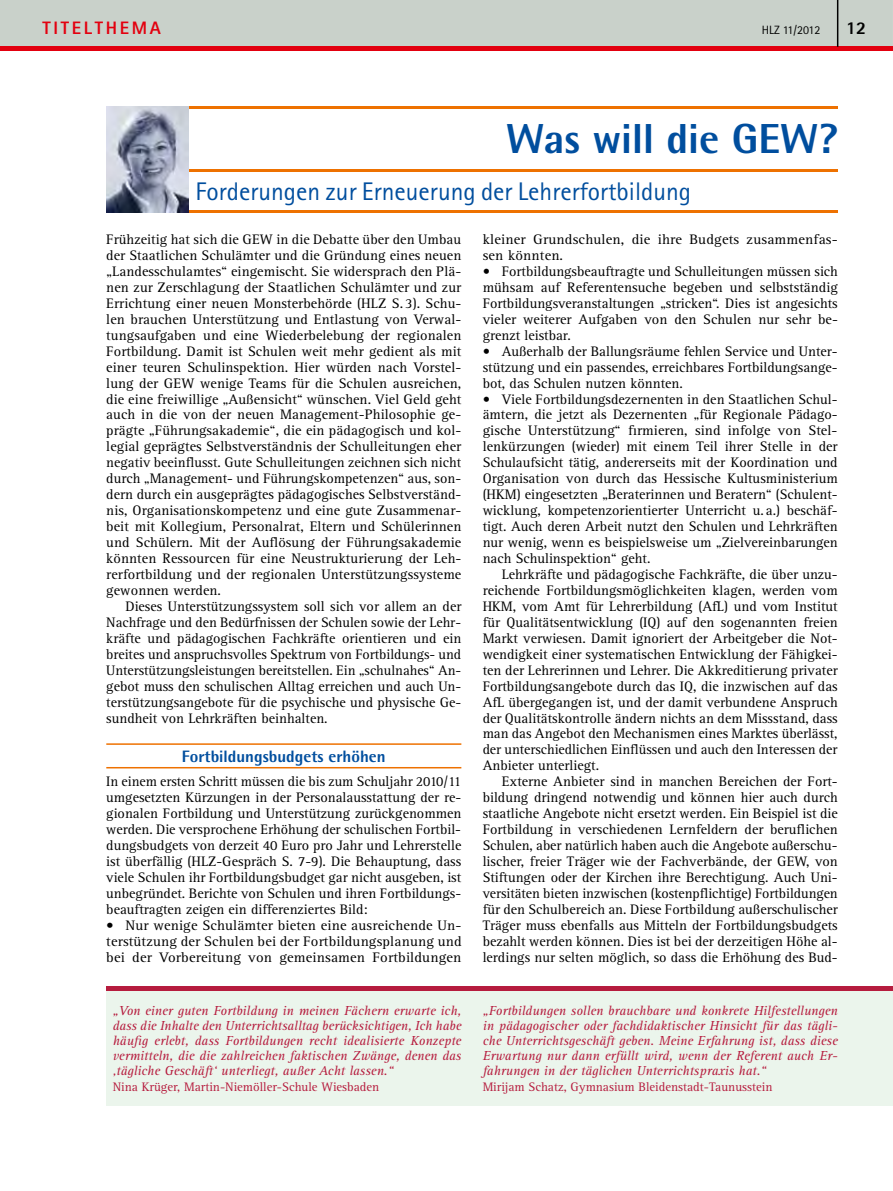
<style>
.page{position:relative;width:893px;height:1191px;background:#fff}
.page>*{position:absolute;margin:0;border:0;box-sizing:border-box;transform-origin:0 0}
.t1{font:800 42px "Rotis Semi Sans Std";color:#004e9e}
.t2{font:25.5px "Rotis Sans Serif Std";color:#004e9e}
.t3{font:800 18px "Rotis Sans Serif Std";letter-spacing:.15em;color:#e3000f}
.t4{font:800 18px "Rotis Sans Serif Std";color:#000}
.t5{font:800 16.5px "Rotis Semi Sans Std";color:#004e9e}
.t6{font:14.25px/15.9px "Rotis Serif Std";color:#000;text-align:justify}
.t7{font:14.25px/15.9px "Rotis Serif Std";color:#000;scale:1.04 1}
.t8{font:italic 13.5px/15px "Rotis Serif Std";color:#b61c3e;text-align:justify}
.t9{font:12.75px "Rotis Serif Std";color:#b61c3e}
.t10{font:12px "Rotis Sans Serif Std";color:#000}
</style>
<div class="page">
<div style="left:0;top:0;width:893px;height:47px;background:#c9d1ca"></div>
<hr style="left:0;top:47px;width:893px;height:4px;background:#e3000f">
<hr style="left:837px;top:0;width:1px;height:47px;background:#000">
<div style="left:106px;top:991px;width:787px;height:115px;background:#ebf5ec"></div>
<div style="left:106px;top:986px;width:787px;height:5px;background:#b61c3e"></div>
<hr style="left:106px;top:743px;width:355px;height:2px;background:#ee7100">
<hr style="left:106px;top:767px;width:355px;height:1px;background:#ee7100">
<hr style="left:187px;top:106px;width:651px;height:3px;background:#ee7100">
<hr style="left:187px;top:210px;width:651px;height:3px;background:#ee7100">
<hr style="left:187px;top:169px;width:651px;height:2px;background:#ee7100">
<img style="left:106px;top:106px;width:82px;height:107px">
<p class="t3" style="left:43px;top:16px;width:120px">TITELTHEMA</p>
<p class="t10" style="left:762px;top:23px;width:60px">HLZ 11/2012</p>
<p class="t4" style="left:846px;top:16px;width:22px">12</p>
<h1 class="t1" style="left:506px;top:112px;width:333px">Was will die GEW?</h1>
<h2 class="t2" style="left:196px;top:176px;width:497px">Forderungen zur Erneuerung der Lehrerfortbildung</h2>
<p class="t7" style="left:483px;top:232px;width:343px">kleiner Grundschulen, die ihre Budgets zusammenfas&shy;sen könnten.</p>
<p class="t6" style="left:483px;top:264px;width:357px">• Fortbildungsbeauftragte und Schulleitungen müssen sich mühsam auf Referentensuche begeben und selbstständig Fortbildungsveranstaltungen „stricken“. Dies ist angesichts vieler weiterer Aufgaben von den Schulen nur sehr be&shy;grenzt leistbar.</p>
<p class="t6" style="left:483px;top:343px;width:357px">• Außerhalb der Ballungsräume fehlen Service und Unter&shy;stützung und ein passendes, erreichbares Fortbildungsange&shy;bot, das Schulen nutzen könnten.</p>
<p class="t6" style="left:483px;top:391px;width:357px">• Viele Fortbildungsdezernenten in den Staatlichen Schul&shy;ämtern, die jetzt als Dezernenten „für Regionale Pädago&shy;gische Unterstützung“ firmieren, sind infolge von Stel&shy;lenkürzungen (wieder) mit einem Teil ihrer Stelle in der Schulaufsicht tätig, andererseits mit der Koordination und Organisation von durch das Hessische Kultusministerium (HKM) eingesetzten „Beraterinnen und Beratern“ (Schulent&shy;wicklung, kompetenzorientierter Unterricht u. a.) beschäf&shy;tigt. Auch deren Arbeit nutzt den Schulen und Lehrkräften nur wenig, wenn es beispielsweise um „Zielvereinbarungen nach Schulinspektion“ geht.</p>
<p class="t6" style="left:483px;top:566px;width:357px;text-indent:19px">Lehrkräfte und pädagogische Fachkräfte, die über unzu&shy;reichende Fortbildungsmöglichkeiten klagen, werden vom HKM, vom Amt für Lehrerbildung (AfL) und vom Institut für Qualitätsentwicklung (IQ) auf den sogenannten freien Markt verwiesen. Damit ignoriert der Arbeitgeber die Not&shy;wendigkeit einer systematischen Entwicklung der Fähigkei&shy;ten der Lehrerinnen und Lehrer. Die Akkreditierung privater Fortbildungsangebote durch das IQ, die inzwischen auf das AfL übergegangen ist, und der damit verbundene Anspruch der Qualitätskontrolle ändern nichts an dem Missstand, dass man das Angebot den Mechanismen eines Marktes überlässt, der unterschiedlichen Einflüssen und auch den Interessen der Anbieter unterliegt.</p>
<p class="t6" style="left:483px;top:774px;width:357px;text-indent:19px">Externe Anbieter sind in manchen Bereichen der Fort&shy;bildung dringend notwendig und können hier auch durch staatliche Angebote nicht ersetzt werden. Ein Beispiel ist die Fortbildung in verschiedenen Lernfeldern der beruflichen Schulen, aber natürlich haben auch die Angebote außerschu&shy;lischer, freier Träger wie der Fachverbände, der GEW, von Stiftungen oder der Kirchen ihre Berechtigung. Auch Uni&shy;versitäten bieten inzwischen (kostenpflichtige) Fortbildungen für den Schulbereich an. Diese Fortbildung außerschulischer Träger muss ebenfalls aus Mitteln der Fortbildungsbudgets bezahlt werden können. Dies ist bei der derzeitigen Höhe al&shy;lerdings nur selten möglich, so dass die Erhöhung des Bud-</p>
<p class="t6" style="left:106px;top:232px;width:357px">Frühzeitig hat sich die GEW in die Debatte über den Umbau der Staatlichen Schulämter und die Gründung eines neuen „Landesschulamtes“ eingemischt. Sie widersprach den Plä&shy;nen zur Zerschlagung der Staatlichen Schulämter und zur Errichtung einer neuen Monsterbehörde (HLZ S. 3). Schu&shy;len brauchen Unterstützung und Entlastung von Verwal&shy;tungsaufgaben und eine Wiederbelebung der regionalen Fortbildung. Damit ist Schulen weit mehr gedient als mit einer teuren Schulinspektion. Hier würden nach Vorstel&shy;lung der GEW wenige Teams für die Schulen ausreichen, die eine freiwillige „Außensicht“ wünschen. Viel Geld geht auch in die von der neuen Management-Philosophie ge&shy;prägte „Führungsakademie“, die ein pädagogisch und kol&shy;legial geprägtes Selbstverständnis der Schulleitungen eher negativ beeinflusst. Gute Schulleitungen zeichnen sich nicht durch „Management- und Führungskompetenzen“ aus, son&shy;dern durch ein ausgeprägtes pädagogisches Selbstverständ&shy;nis, Organisationskompetenz und eine gute Zusammenar&shy;beit mit Kollegium, Personalrat, Eltern und Schülerinnen und Schülern. Mit der Auflösung der Führungsakademie könnten Ressourcen für eine Neustrukturierung der Leh&shy;rerfortbildung und der regionalen Unterstützungssysteme gewonnen werden.</p>
<p class="t6" style="left:106px;top:598px;width:357px;text-indent:19px">Dieses Unterstützungssystem soll sich vor allem an der Nachfrage und den Bedürfnissen der Schulen sowie der Lehr&shy;kräfte und pädagogischen Fachkräfte orientieren und ein breites und anspruchsvolles Spektrum von Fortbildungs- und Unterstützungsleistungen bereitstellen. Ein „schulnahes“ An&shy;gebot muss den schulischen Alltag erreichen und auch Un&shy;terstützungsangebote für die psychische und physische Ge&shy;sundheit von Lehrkräften beinhalten.</p>
<p class="t5" style="left:182px;top:746px;width:205px">Fortbildungsbudgets erhöhen</p>
<p class="t6" style="left:106px;top:774px;width:357px">In einem ersten Schritt müssen die bis zum Schuljahr 2010/11 umgesetzten Kürzungen in der Personalausstattung der re&shy;gionalen Fortbildung und Unterstützung zurückgenommen werden. Die versprochene Erhöhung der schulischen Fortbil&shy;dungsbudgets von derzeit 40 Euro pro Jahr und Lehrerstelle ist überfällig (HLZ-Gespräch S. 7-9). Die Behauptung, dass viele Schulen ihr Fortbildungsbudget gar nicht ausgeben, ist unbegründet. Berichte von Schulen und ihren Fortbildungs&shy;beauftragten zeigen ein differenziertes Bild:</p>
<p class="t6" style="left:106px;top:917px;width:357px">• Nur wenige Schulämter bieten eine ausreichende Un&shy;terstützung der Schulen bei der Fortbildungsplanung und bei der Vorbereitung von gemeinsamen Fortbildungen</p>
<p class="t8" style="left:113px;top:1003px;width:350px">„Von einer guten Fortbildung in meinen Fächern erwarte ich, dass die Inhalte den Unterrichtsalltag berücksichtigen, Ich habe häufig erlebt, dass Fortbildungen recht idealisierte Konzepte vermitteln, die die zahlreichen faktischen Zwänge, denen das ‚tägliche Geschäft‘ unterliegt, außer Acht lassen.“</p>
<p class="t9" style="left:113px;top:1079px;width:268px">Nina Krüger, Martin-Niemöller-Schule Wiesbaden</p>
<p class="t8" style="left:483px;top:1003px;width:357px">„Fortbildungen sollen brauchbare und konkrete Hilfestellungen in pädagogischer oder fachdidaktischer Hinsicht für das tägli&shy;che Unterrichtsgeschäft geben. Meine Erfahrung ist, dass diese Erwartung nur dann erfüllt wird, wenn der Referent auch Er&shy;fahrungen in der täglichen Unterrichtspraxis hat.“</p>
<p class="t9" style="left:483px;top:1079px;width:291px">Mirijam Schatz, Gymnasium Bleidenstadt-Taunusstein</p>
</div>
